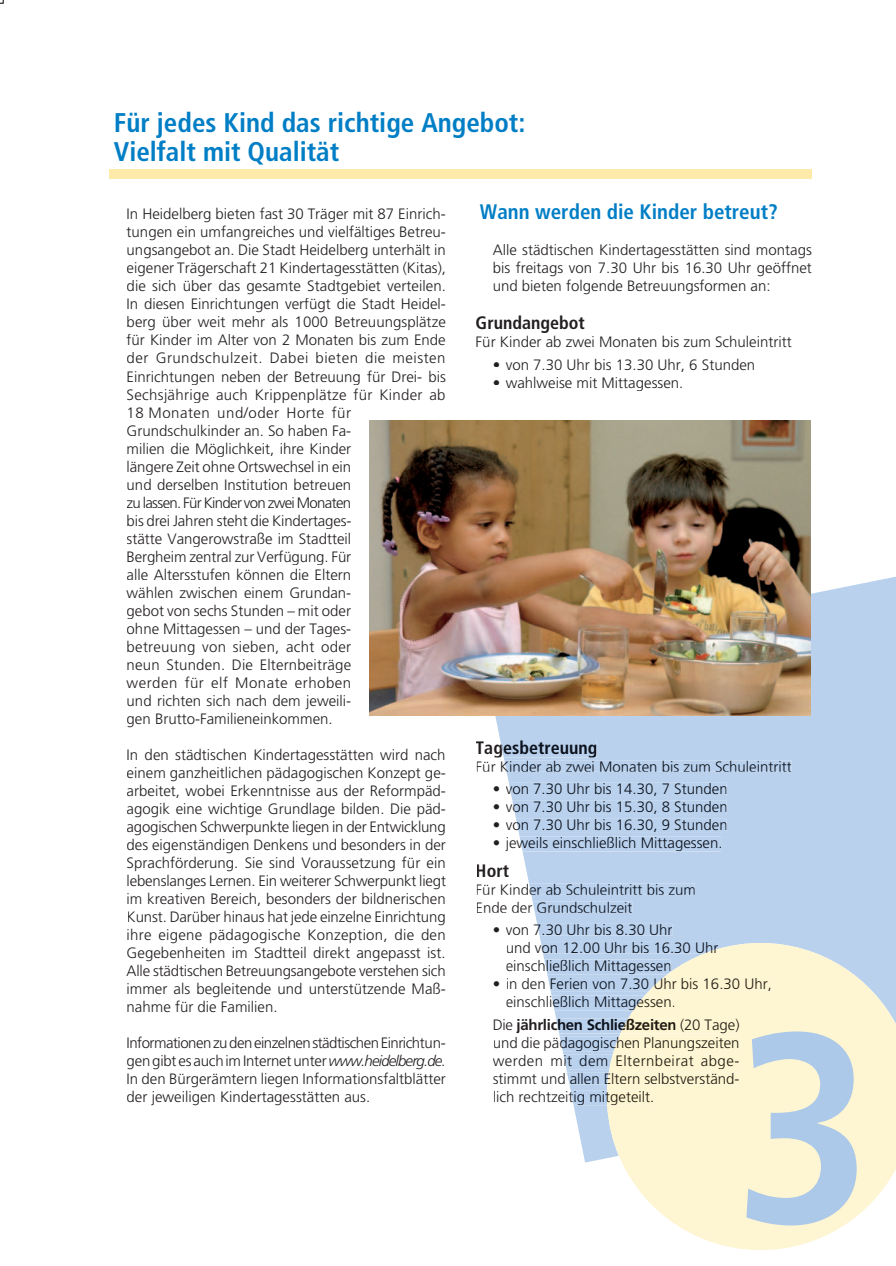
<style>
.page{position:relative;width:896px;height:1266px;background:#fff}
.page>*{position:absolute;margin:0;border:0;box-sizing:border-box;transform-origin:0 0}
.t1{font:700 condensed 270px "Frutiger";color:#acc9e9}
.t2{font:700 condensed 27px/28.5px "Frutiger";color:#007ec5}
.t3{font:700 condensed 21px "Frutiger";color:#007ec5}
.t4{font:700 condensed 18px "Frutiger";color:#231f20}
.t5{font:300 15px/18px "Frutiger";color:#231f20;text-align:justify}
.s1{font-style:italic}
.s2{font-weight:700}
.s3{color:#211b12}
</style>
<div class="page">
<svg style="left:484px;top:576px;width:411px;height:586px;fill:#b9d1ec"></svg>
<svg style="left:606px;top:942px;width:289px;height:307px;background:#faf3d8"></svg>
<div style="left:500px;top:739px;width:291px;height:32px;background:#b9d1ec"></div>
<svg style="left:508px;top:782px;width:218px;height:69px;background:#bcd3ec"></svg>
<svg style="left:528px;top:883px;width:166px;height:11px;background:#bbd2ec"></svg>
<svg style="left:532px;top:901px;width:100px;height:11px"></svg>
<div style="left:537px;top:923px;width:135px;height:12px;background:#b9d1ec"></div>
<div style="left:540px;top:941px;width:178px;height:12px;background:#b9d1ec"></div>
<svg style="left:544px;top:959px;width:226px;height:51px;background:#dde4df"></svg>
<svg style="left:556px;top:1018px;width:183px;height:65px;background:#eaebdb"></svg>
<svg style="left:570px;top:1090px;width:82px;height:14px"></svg>
<div style="left:110px;top:169px;width:701px;height:9px;background:#ffeba9"></div>
<img style="left:369px;top:421px;width:441px;height:294px">
<svg style="left:0;top:0;width:4px;height:4px"></svg>
<h2 class="t2" style="left:114px;top:108px;width:413px">Für jedes Kind das richtige Angebot:<br>Vielfalt mit Qualität</h2>
<p class="t5" style="left:127px;top:205px;width:321px;text-align:left">In Heidelberg bieten fast 30 Träger mit 87 Einrich&shy;tungen ein umfangreiches und vielfältiges Betreu&shy;ungsangebot an. Die Stadt Heidelberg unterhält in eigener Trägerschaft 21 Kindertagesstätten (Kitas), die sich über das gesamte Stadtgebiet verteilen.<br>In diesen Einrichtungen verfügt die Stadt Heidel&shy;berg über weit mehr als 1000 Betreuungsplätze für Kinder im Alter von 2 Monaten bis zum Ende der Grundschulzeit. Dabei bieten die meisten Einrichtungen neben der Betreuung für Drei- bis Sechsjährige auch Krippenplätze für Kinder ab 18 Monaten und/oder Horte für Grundschulkinder an. So haben Fa-<br>milien die Möglichkeit, ihre Kinder<br>längere Zeit ohne Ortswechsel in ein<br>und derselben Institution betreuen<br>zu lassen. Für Kinder von zwei Monaten<br>bis drei Jahren steht die Kindertages-<br>stätte Vangerowstraße im Stadtteil<br>Bergheim zentral zur Verfügung. Für<br>alle Altersstufen können die Eltern<br>wählen zwischen einem Grundan-<br>gebot von sechs Stunden – mit oder<br>ohne Mittagessen – und der Tages-<br>betreuung von sieben, acht oder<br>neun Stunden. Die Elternbeiträge<br>werden für elf Monate erhoben<br>und richten sich nach dem jeweili-<br>gen Brutto-Familieneinkommen.</p>
<p class="t5" style="left:127px;top:745px;width:321px">In den städtischen Kindertagesstätten wird nach einem ganzheitlichen pädagogischen Konzept ge&shy;arbeitet, wobei Erkenntnisse aus der Reformpäd&shy;agogik eine wichtige Grundlage bilden. Die päd&shy;agogischen Schwerpunkte liegen in der Entwicklung des eigenständigen Denkens und besonders in der Sprachförderung. Sie sind Voraussetzung für ein lebenslanges Lernen. Ein weiterer Schwerpunkt liegt im kreativen Bereich, besonders der bildnerischen Kunst. Darüber hinaus hat jede einzelne Einrichtung ihre eigene pädagogische Konzeption, die den Gegebenheiten im Stadtteil direkt angepasst ist.<br>Alle städtischen Betreuungsangebote verstehen sich immer als begleitende und unterstützende Maß&shy;nahme für die Familien.</p>
<p class="t5" style="left:127px;top:1033px;width:320px">Informationen zu den einzelnen städtischen Ein rich tun&shy;gen gibt es auch im Internet unter <span class="s1">www.heidelberg.de.<br></span>In den Bürgerämtern liegen Informationsfaltblätter der jeweiligen Kindertagesstätten aus.</p>
<h3 class="t3" style="left:479px;top:199px;width:299px">Wann werden die Kinder betreut?</h3>
<p class="t5" style="left:492px;top:241px;width:320px">Alle städtischen Kindertagesstätten sind montags bis freitags von 7.30 Uhr bis 16.30 Uhr geöffnet und bieten folgende Betreuungsformen an:</p>
<p class="t4" style="left:475px;top:312px;width:111px">Grundangebot</p>
<p class="t5" style="left:475px;top:332px;width:317px">Für Kinder ab zwei Monaten bis zum Schuleintritt</p>
<p class="t5" style="left:492px;top:355px;width:264px">• von 7.30 Uhr bis 13.30 Uhr, 6 Stunden</p>
<p class="t5" style="left:492px;top:373px;width:192px">• wahlweise mit Mittagessen.</p>
<p class="t4" style="left:475px;top:736px;width:123px">Tagesbetreuung</p>
<p class="t5" style="left:475px;top:757px;width:317px">Für Kinder ab zwei Monaten bis zum Schuleintritt</p>
<p class="t5" style="left:492px;top:779px;width:236px">• von 7.30 Uhr bis 14.30, 7 Stunden</p>
<p class="t5" style="left:492px;top:797px;width:236px">• von 7.30 Uhr bis 15.30, 8 Stunden</p>
<p class="t5" style="left:492px;top:815px;width:236px">• von 7.30 Uhr bis 16.30, 9 Stunden</p>
<p class="t5" style="left:492px;top:833px;width:231px">• jeweils einschließlich Mittagessen.</p>
<p class="t4" style="left:475px;top:859px;width:35px">Hort</p>
<p class="t5" style="left:475px;top:880px;width:222px">Für Kinder ab Schuleintritt bis zum<br>Ende der Grundschulzeit</p>
<p class="t5" style="left:505px;top:920px;width:214px;text-align:left;text-indent:-13px">• von 7.30 Uhr bis 8.30 Uhr<br>und von 12.00 Uhr bis 16.30 Uhr einschließlich Mittagessen</p>
<p class="t5" style="left:505px;top:974px;width:267px;text-indent:-13px">• in den Ferien von 7.30 Uhr bis 16.30 Uhr, einschließlich Mittagessen.</p>
<p class="t5" style="left:492px;top:1015px;width:248px">Die <span class="s2">jährlichen Schließzeiten</span> <span class="s3">(20 Tage) </span>und die pädagogischen Planungszeiten werden mit dem Elternbeirat abge&shy;stimmt und allen Eltern selbstverständ&shy;lich rechtzeitig mitgeteilt.</p>
<h1 class="t1" style="left:732px;top:968px;width:142px">3</h1>
</div>
